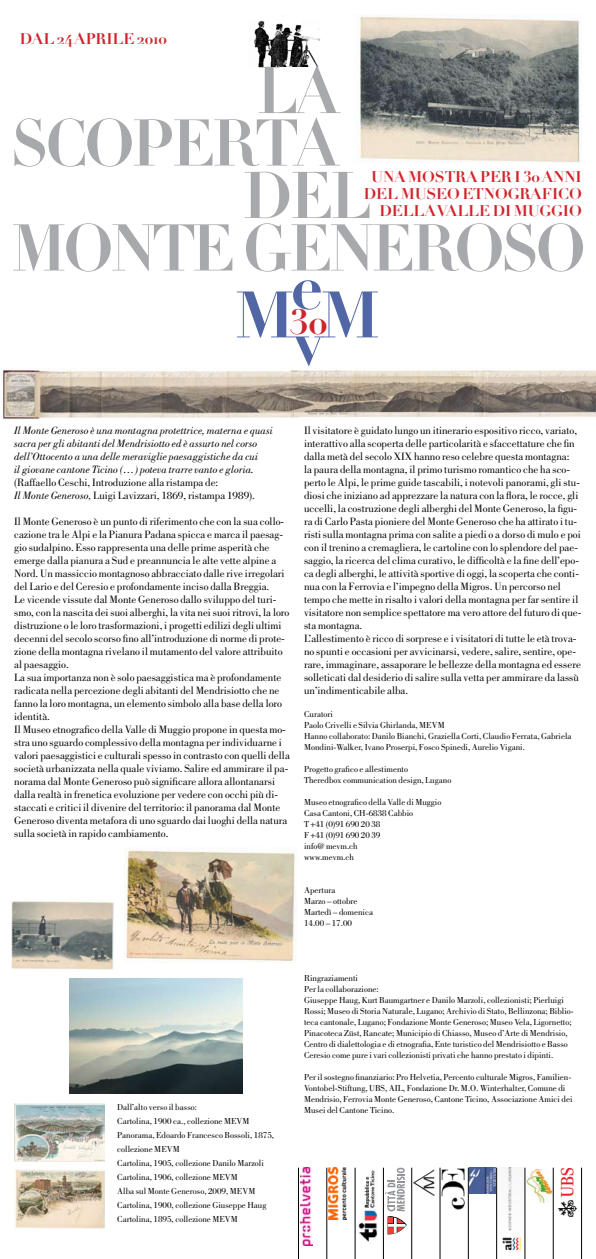
<style>
.page{position:relative;width:596px;height:1259px;background:#fff}
.page>*{position:absolute;margin:0;border:0;box-sizing:border-box;transform-origin:0 0}
.t1{font:64.8px "Didot LH Initials";letter-spacing:-.01em;color:#a7a9ac}
.t2{font:34.6px "Didot LH Bold Os F";color:#d2232a}
.t3{font:500 17.2px "UBS Logo";color:#000}
.t4{font:15.3px/17.2px "Didot LH Bold Os F";letter-spacing:-.01em;color:#d2232a;text-align:right}
.t5{font:11px/13px "Bodoni";color:#000}
.t6{font:italic 11px/13px "Bodoni";color:#000}
.t7{font:9px/11px "Bodoni";color:#000}
.s1{font-style:italic}
.s2{color:#ed1c24}
</style>
<div class="page">
<img style="left:254px;top:15px;width:66px;height:52px">
<img style="left:359px;top:16px;width:222px;height:147px">
<svg style="left:237px;top:280px;width:140px;height:86px"></svg>
<img style="left:124px;top:848px;width:172px;height:114px">
<img style="left:11px;top:900px;width:102px;height:69px">
<img style="left:69px;top:978px;width:173px;height:115px">
<img style="left:14px;top:1103px;width:90px;height:58px">
<img style="left:14px;top:1169px;width:90px;height:59px">
<img style="left:2px;top:369px;width:593px;height:51px">
<img style="left:502px;top:1167px;width:20px;height:84px">
<img style="left:413px;top:1169px;width:22px;height:27px">
<img style="left:526px;top:1169px;width:25px;height:33px">
<img style="left:358px;top:1170px;width:20px;height:72px">
<img style="left:469px;top:1167px;width:26px;height:26px">
<img style="left:441px;top:1168px;width:24px;height:42px">
<img style="left:328px;top:1167px;width:18px;height:52px">
<svg style="left:385px;top:1167px;width:21px;height:67px"></svg>
<img style="left:300px;top:1167px;width:12px;height:78px">
<hr style="left:298px;top:1167px;width:1px;height:92px;background:#000">
<hr style="left:326px;top:1167px;width:1px;height:92px;background:#000">
<hr style="left:354px;top:1167px;width:1px;height:92px;background:#000">
<hr style="left:383px;top:1167px;width:1px;height:92px;background:#000">
<hr style="left:411px;top:1167px;width:1px;height:92px;background:#000">
<hr style="left:439px;top:1167px;width:1px;height:92px;background:#000">
<hr style="left:468px;top:1167px;width:1px;height:92px;background:#000">
<hr style="left:496px;top:1167px;width:1px;height:92px;background:#000">
<hr style="left:524px;top:1167px;width:1px;height:92px;background:#000">
<hr style="left:552px;top:1167px;width:1px;height:92px;background:#000">
<hr style="left:581px;top:1167px;width:1px;height:92px;background:#000">
<h3 class="t4" style="left:20px;top:31px;width:148px">DAL 24 APRILE 2010</h3>
<h1 class="t1" style="left:259px;top:51px;width:81px">LA</h1>
<h1 class="t1" style="left:14px;top:104px;width:326px">SCOPERTA</h1>
<h1 class="t1" style="left:245px;top:156px;width:129px">DEL</h1>
<h1 class="t1" style="left:14px;top:209px;width:573px">MONTE GENEROSO</h1>
<h3 class="t4" style="left:364px;top:168px;width:219px">I 30 ANNI<br>DEL MUSEO ETNOGRAFICO<br>DELLA VALLE DI MUGGIO</h3>
<h3 class="t4" style="left:371px;top:168px;width:121px">UNA MOSTRA PER</h3>
<h2 class="t2" style="left:289px;top:301px;width:40px">30</h2>
<p class="t6" style="left:14px;top:424px;width:260px">Il Monte Generoso è una montagna protettrice, materna e quasi sacra per gli abitanti del Mendrisiotto ed è assurto nel corso dell’Ottocento a una delle meraviglie paesaggistiche da cui<br>il giovane cantone Ticino (…) poteva trarre vanto e gloria.</p>
<p class="t5" style="left:14px;top:476px;width:242px">(Raffaello Ceschi, Introduzione alla ristampa de:<br><span class="s1">Il Monte Generoso,</span> Luigi Lavizzari, 1869, ristampa 1989).</p>
<p class="t5" style="left:14px;top:515px;width:277px">Il Monte Generoso è un punto di riferimento che con la sua collo&shy;cazione tra le Alpi e la Pianura Padana spicca e marca il paesag&shy;gio sudalpino. Esso rappresenta una delle prime asperità che emerge dalla pianura a Sud e preannuncia le alte vette alpine a Nord. Un massiccio montagnoso abbracciato dalle rive irregolari del Lario e del Ceresio e profondamente inciso dalla Breggia.<br>Le vicende vissute dal Monte Generoso dallo sviluppo del turi&shy;smo, con la nascita dei suoi alberghi, la vita nei suoi ritrovi, la loro distruzione o le loro trasformazioni, i progetti edilizi degli ultimi decenni del secolo scorso fino all’introduzione di norme di prote&shy;zione della montagna rivelano il mutamento del valore attribuito al paesaggio.<br>La sua importanza non è solo paesaggistica ma è profondamente radicata nella percezione degli abitanti del Mendrisiotto che ne fanno la loro montagna, un elemento simbolo alla base della loro identità.<br>Il Museo etnografico della Valle di Muggio propone in questa mo&shy;stra uno sguardo complessivo della montagna per individuarne i valori paesaggistici e culturali spesso in contrasto con quelli della società urbanizzata nella quale viviamo. Salire ed ammirare il pa&shy;norama dal Monte Generoso può significare allora allontanarsi dalla realtà in frenetica evoluzione per vedere con occhi più di&shy;staccati e critici il divenire del territorio: il panorama dal Monte Generoso diventa metafora di uno sguardo dai luoghi della natura sulla società in rapido cambiamento.</p>
<p class="t5" style="left:304px;top:424px;width:279px">Il visitatore è guidato lungo un itinerario espositivo ricco, variato, interattivo alla scoperta delle particolarità e sfaccettature che fin dalla metà del secolo XIX hanno reso celebre questa montagna:<br>la paura della montagna, il primo turismo romantico che ha sco&shy;perto le Alpi, le prime guide tascabili, i notevoli panorami, gli stu&shy;diosi che iniziano ad apprezzare la natura con la flora, le rocce, gli uccelli, la costruzione degli alberghi del Monte Generoso, la figu&shy;ra di Carlo Pasta pioniere del Monte Generoso che ha attirato i tu&shy;risti sulla montagna prima con salite a piedi o a dorso di mulo e poi con il trenino a cremagliera, le cartoline con lo splendore del pae&shy;saggio, la ricerca del clima curativo, le difficoltà e la fine dell’epo&shy;ca degli alberghi, le attività sportive di oggi, la scoperta che conti&shy;nua con la Ferrovia e l’impegno della Migros. Un percorso nel tempo che mette in risalto i valori della montagna per far sentire il visitatore non semplice spettatore ma vero attore del futuro di que&shy;sta montagna.<br>L’allestimento è ricco di sorprese e i visitatori di tutte le età trova&shy;no spunti e occasioni per avvicinarsi, vedere, salire, sentire, ope&shy;rare, immaginare, assaporare le bellezze della montagna ed essere solleticati dal desiderio di salire sulla vetta per ammirare da lassù un’indimenticabile alba.</p>
<p class="t7" style="left:304px;top:708px;width:269px">Curatori<br>Paolo Crivelli e Silvia Ghirlanda, MEVM<br>Hanno collaborato: Danilo Bianchi, Graziella Corti, Claudio Ferrata, Gabriela Mondini-Walker, Ivano Proserpi, Fosco Spinedi, Aurelio Vigani.</p>
<p class="t7" style="left:304px;top:763px;width:149px">Progetto grafico e allestimento<br>Theredbox communication design, Lugano</p>
<p class="t7" style="left:304px;top:796px;width:139px">Museo etnografico della Valle di Muggio<br>Casa Cantoni, CH-6838 Cabbio<br>T +41 (0)91 690 20 38<br>F +41 (0)91 690 20 39<br>info@ mevm.ch<br>www.mevm.ch</p>
<p class="t7" style="left:304px;top:884px;width:70px">Apertura<br>Marzo – ottobre<br>Martedì – domenica<br>14.00 – 17.00</p>
<p class="t7" style="left:117px;top:1100px;width:158px;line-height:14px">Dall’alto verso il basso:<br>Cartolina, 1900 ca., collezione MEVM Panorama, Edoardo Francesco Bossoli, 1875, collezione MEVM<br>Cartolina, 1905, collezione Danilo Marzoli Cartolina, 1906, collezione MEVM<br>Alba sul Monte Generoso, 2009, MEVM Cartolina, 1900, collezione Giuseppe Haug Cartolina, 1895, collezione MEVM</p>
<p class="t7" style="left:304px;top:972px;width:270px">Ringraziamenti<br>Per la collaborazione:<br>Giuseppe Haug, Kurt Baumgartner e Danilo Marzoli, collezionisti; Pierluigi Rossi; Museo di Storia Naturale, Lugano; Archivio di Stato, Bellinzona; Biblio&shy;teca cantonale, Lugano; Fondazione Monte Generoso; Museo Vela, Ligornetto; Pinacoteca Züst, Rancate; Municipio di Chiasso, Museo d’Arte di Mendrisio, Centro di dialettologia e di etnografia, Ente turistico del Mendrisiotto e Basso Ceresio come pure i vari collezionisti privati che hanno prestato i dipinti.</p>
<p class="t7" style="left:304px;top:1071px;width:270px">Per il sostegno finanziario: Pro Helvetia, Percento culturale Migros, Familien-Vontobel-Stiftung, UBS, AIL, Fondazione Dr. M.O. Winterhalter, Comune di Mendrisio, Ferrovia Monte Generoso, Cantone Ticino, Associazione Amici dei Musei del Cantone Ticino.</p>
<h3 class="t3" style="left:555px;top:1216px;width:50px;rotate:-90deg">a<span class="s2">b</span></h3>
</div>
